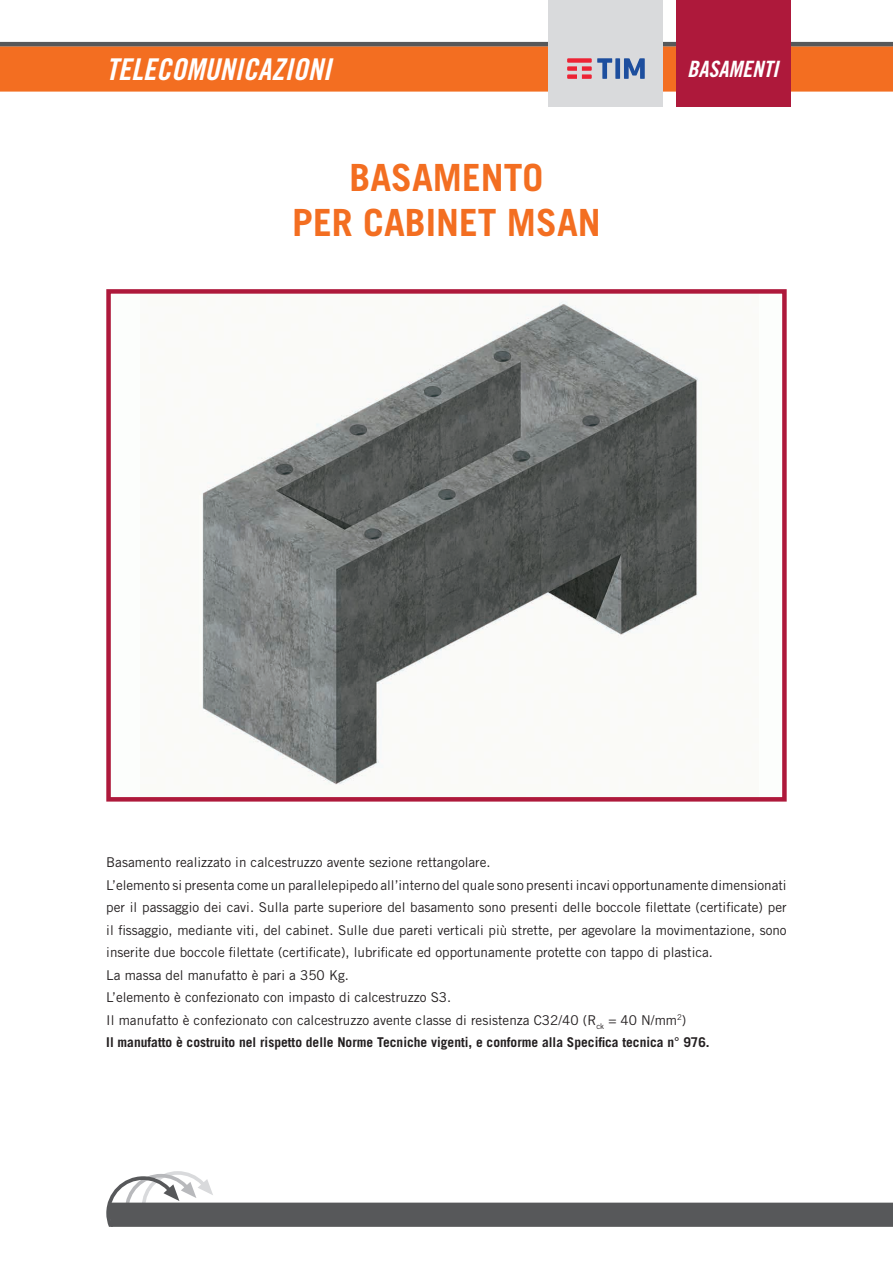
<style>
.page{position:relative;width:893px;height:1263px;background:#fff}
.page>*{position:absolute;margin:0;border:0;box-sizing:border-box;transform-origin:0 0}
.t1{font:700 37.5px/45px "Trade Gothic";color:#f36e21;text-align:center}
.t2{font:30px "Trade Gothic Bold Cond Twenty Obl";color:#fff}
.t3{font:22.5px "Trade Gothic Bold Cond Twenty Obl";color:#fff}
.t4{font:13.5px/22.5px "Trade Gothic";color:#231f20}
.s1{font-weight:700}
</style>
<div class="page">
<hr style="left:0;top:42px;width:893px;height:4px;background:#57585a">
<svg style="left:106px;top:1171px;width:787px;height:56px"></svg>
<div style="left:676px;top:0;width:115px;height:107px;background:#ae193b"></div>
<div style="left:549px;top:0;width:114px;height:107px;background:#d9dadc"></div>
<img style="left:202px;top:301px;width:496px;height:484px">
<div style="left:106px;top:289px;width:681px;height:512px;border:4px solid #ae193b"></div>
<svg style="left:0;top:46px;width:893px;height:46px"></svg>
<h2 class="t2" style="left:106px;top:51px;width:226px">TELECOMUNICAZIONI</h2>
<h3 class="t3" style="left:687px;top:56px;width:93px">BASAMENTI</h3>
<h1 class="t1" style="left:292px;top:154px;width:310px">BASAMENTO<br>PER CABINET MSAN</h1>
<p class="t4" style="left:106px;top:851px;width:682px">Basamento realizzato in calcestruzzo avente sezione rettangolare.<br>L’elemento si presenta come un parallelepipedo all’interno del quale sono presenti incavi opportunamente dimensionati per il passaggio dei cavi. Sulla parte superiore del basamento sono presenti delle boccole filettate (certificate) per il fissaggio, mediante viti, del cabinet. Sulle due pareti verticali più strette, per agevolare la movimentazione, sono inserite due boccole filettate (certificate), lubrificate ed opportunamente protette con tappo di plastica.<br>La massa del manufatto è pari a 350 Kg.<br>L’elemento è confezionato con impasto di calcestruzzo S3.<br>Il manufatto è confezionato con calcestruzzo avente classe di resistenza C32/40 (R<sub>ck</sub> = 40 N/mm<sup>2</sup>)<br><span class="s1">Il manufatto è costruito nel rispetto delle Norme Tecniche vigenti, e conforme alla Specifica tecnica n° 976.</span></p>
</div>
